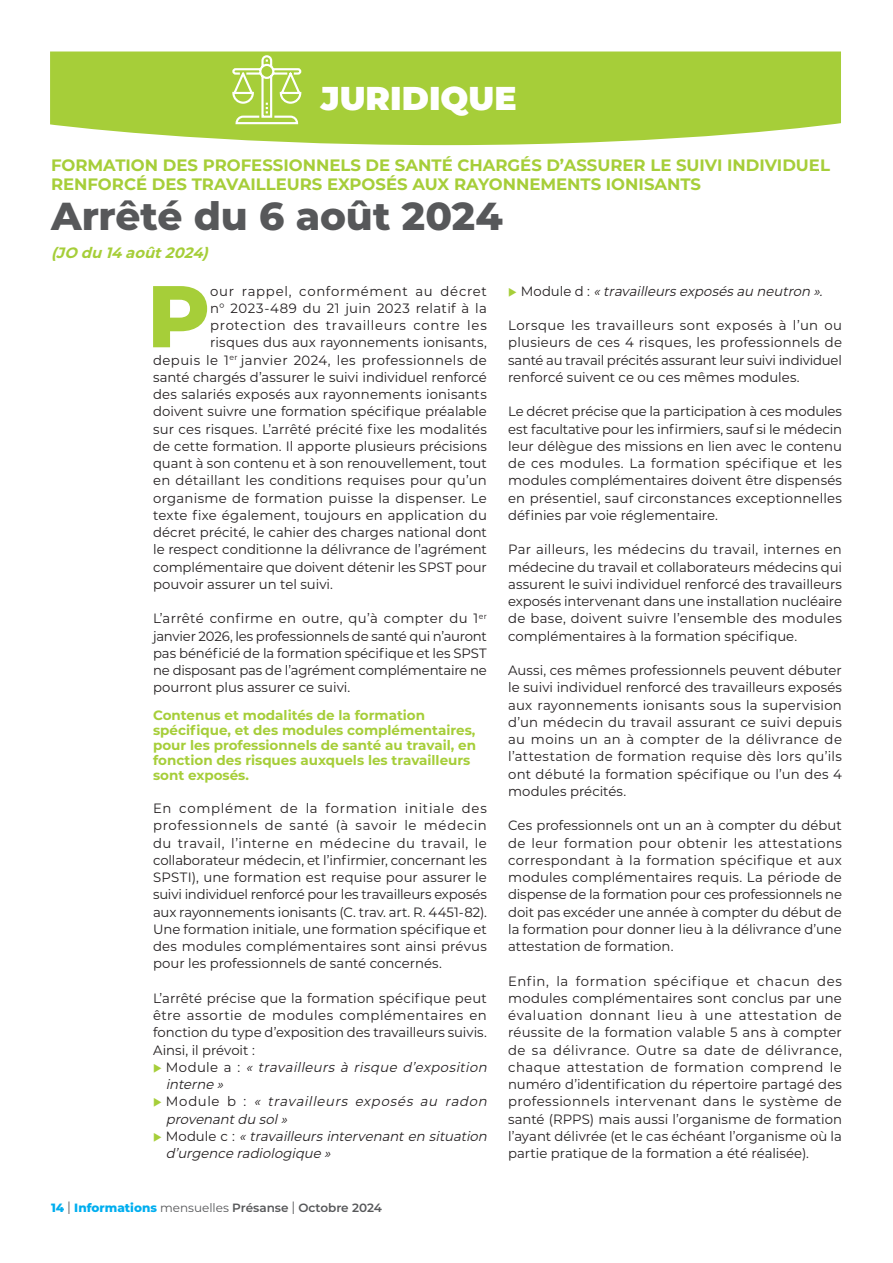
<style>
.page{position:relative;width:893px;height:1263px;background:#fff}
.page>*{position:absolute;margin:0;border:0;box-sizing:border-box;transform-origin:0 0}
.t1{font:800 87.45px "Montserrat";color:#a6ce39}
.t2{font:800 39px "Montserrat";letter-spacing:-.005em;color:#57585a}
.t3{font:900 33px "Montserrat";color:#fff}
.t4{font:700 16.5px/19.5px "Montserrat";color:#a6ce39}
.t5{font:italic 700 15px "Montserrat";color:#a6ce39}
.t6{font:13.5px/17.2px "Montserrat";letter-spacing:.005em;color:#231f20;text-align:justify}
.t7{font:italic 13.5px/17.2px "Montserrat";color:#231f20}
.t8{font:700 13.5px/15px "Montserrat";color:#a6ce39}
.t9{font:13.5px "Montserrat";letter-spacing:.025em;color:#231f20}
.t10{font:13.5px "Montserrat";letter-spacing:.035em;color:#231f20}
.t11{font:13.5px "Montserrat";letter-spacing:.05em;color:#231f20}
.t12{font:13.5px "Montserrat";letter-spacing:.055em;color:#231f20}
.t13{font:600 12px "Montserrat";color:#57585a}
.s1{color:#a6ce39}
.s2{font-style:normal}
.s3{font-weight:800;color:#00aeef}
.s4{font-weight:400;font-size:16.8px}
.s5{font-weight:400}
</style>
<div class="page">
<svg style="left:50px;top:52px;width:791px;height:93px;background:#acd148"></svg>
<svg style="left:231px;top:54px;width:71px;height:71px"></svg>
<h3 class="t3" style="left:321px;top:86px;width:197px">JURIDIQUE</h3>
<p class="t4" style="left:51px;top:155px;width:780px">FORMATION DES PROFESSIONNELS DE SANTÉ CHARGÉS D’ASSURER LE SUIVI INDIVIDUEL<br>RENFORCÉ DES TRAVAILLEURS EXPOSÉS AUX RAYONNEMENTS IONISANTS</p>
<h2 class="t2" style="left:51px;top:195px;width:453px">Arrêté du 6 août 2024</h2>
<p class="t5" style="left:51px;top:245px;width:163px">(JO du 14 août2024)</p>
<h1 class="t1" style="left:147px;top:268px;width:65px">P</h1>
<p class="t12" style="left:210px;top:284px;width:278px">our rappel, conformément au décret</p>
<p class="t7" style="left:508px;top:282px;width:319px"><span class="s1">◆</span> <span class="s2">M o d u l e d :</span> « travailleurs exposés au neutron ».</p>
<p class="t6" style="left:508px;top:317px;width:335px">Lorsque les travailleurs sont exposés à l’un ou plusieurs de ces 4 risques, les professionnels de santé au travail précités assurant leur suivi individuel renforcé suivent ce ou ces mêmes modules.</p>
<p class="t6" style="left:508px;top:403px;width:335px">Le décret précise que la participation à ces modules est facultative pour les infirmiers, sauf si le médecin leur délègue des missions en lien avec le contenu de ces modules. La formation spécifique et les modules complémentaires doivent être dispensés en présentiel, sauf circonstances exceptionnelles définies par voie réglementaire.</p>
<p class="t6" style="left:508px;top:541px;width:335px">Par ailleurs, les médecins du travail, internes en médecine du travail et collaborateurs médecins qui assurent le suivi individuel renforcé des travailleurs exposés intervenant dans une installation nucléaire de base, doivent suivre l’ensemble des modules complémentaires à la formation spécifique.</p>
<p class="t6" style="left:508px;top:662px;width:335px">Aussi, ces mêmes professionnels peuvent débuter le suivi individuel renforcé des travailleurs exposés aux rayonnements ionisants sous la supervision d’un médecin du travail assurant ce suivi depuis au moins un an à compter de la délivrance de l’attestation de formation requise dès lors qu’ils ont débuté la formation spécifique ou l’un des 4 modules précités.</p>
<p class="t6" style="left:508px;top:817px;width:335px">Ces professionnels ont un an à compter du début de leur formation pour obtenir les attestations correspondant à la formation spécifique et aux modules complémentaires requis. La période de dispense de la formation pour ces professionnels ne doit pas excéder une année à compter du début de la formation pour donner lieu à la délivrance d’une attestation de formation.</p>
<p class="t6" style="left:508px;top:972px;width:335px">Enfin, la formation spécifique et chacun des modules complémentaires sont conclus par une évaluation donnant lieu à une attestation de réussite de la formation valable 5 ans à compter de sa délivrance. Outre sa date de délivrance, chaque attestation de formation comprend le numéro d’identification du répertoire partagé des professionnels intervenant dans le système de santé (RPPS) mais aussi l’organisme de formation l’ayant délivrée (et le cas échéant l’organisme où la partie pratique de la formation a été réalisée).</p>
<p class="t9" style="left:210px;top:301px;width:278px">n° 2023-489 du 21 juin 2023 relatif à la</p>
<p class="t11" style="left:210px;top:318px;width:278px">protection des travailleurs contre les</p>
<p class="t6" style="left:210px;top:334px;width:278px">risques dus aux rayonnements ionisants,</p>
<p class="t10" style="left:153px;top:353px;width:335px">depuis le 1<sup>er</sup> janvier 2024, les professionnels de</p>
<p class="t6" style="left:153px;top:369px;width:335px">santé chargés d’assurer le suivi individuel renforcé</p>
<p class="t6" style="left:153px;top:386px;width:335px">des salariés exposés aux rayonnements ionisants</p>
<p class="t6" style="left:153px;top:403px;width:335px">doivent suivre une formation spécifique préalable</p>
<p class="t6" style="left:153px;top:420px;width:335px">sur ces risques. L’arrêté précité fixe les modalités</p>
<p class="t6" style="left:153px;top:438px;width:335px">de cette formation. Il apporte plusieurs précisions</p>
<p class="t6" style="left:153px;top:455px;width:335px">quant à son contenu et à son renouvellement, tout</p>
<p class="t6" style="left:153px;top:472px;width:335px">en détaillant les conditions requises pour qu’un</p>
<p class="t9" style="left:153px;top:491px;width:335px">organisme de formation puisse la dispenser. Le</p>
<p class="t6" style="left:153px;top:507px;width:335px">texte fixe également, toujours en application du</p>
<p class="t6" style="left:153px;top:524px;width:335px">décret précité, le cahier des charges national dont</p>
<p class="t6" style="left:153px;top:541px;width:335px">le respect conditionne la délivrance de l’agrément</p>
<p class="t6" style="left:153px;top:558px;width:335px">complémentaire que doivent détenir les SPST pour</p>
<p class="t6" style="left:153px;top:576px;width:182px">pouvoir assurer un tel suivi.</p>
<p class="t6" style="left:153px;top:610px;width:335px">L’arrêté confirme en outre, qu’à compter du 1<sup>er </sup>janvier 2026, les professionnels de santé qui n’auront pas bénéficié de la formation spécifique et les SPST ne disposant pas de l’agrément complémentaire ne pourront plus assurer ce suivi.</p>
<p class="t8" style="left:153px;top:708px;width:324px">Contenus et modalités de la formation spécifique, et des modules complémentaires, pour les professionnels de santé au travail, en fonction des risques auxquels les travailleurs sont exposés.</p>
<p class="t6" style="left:153px;top:800px;width:335px">En complément de la formation initiale des professionnels de santé (à savoir le médecin du travail, l’interne en médecine du travail, le collaborateur médecin, et l’infirmier, concernant les SPSTI), une formation est requise pour assurer le suivi individuel renforcé pour les travailleurs exposés aux rayonnements ionisants (C. trav. art. R. 4451-82).<br>Une formation initiale, une formation spécifique et des modules complémentaires sont ainsi prévus pour les professionnels de santé concernés.</p>
<p class="t6" style="left:153px;top:990px;width:335px">L’arrêté précise que la formation spécifique peut être assortie de modules complémentaires en fonction du type d’exposition des travailleurs suivis.<br>Ainsi, il prévoit :</p>
<p class="t7" style="left:166px;top:1059px;width:326px;text-indent:-13px"><span class="s1">◆</span> <span class="s2">M o d u l e a :</span> « travailleurs à risque d’exposition interne »</p>
<p class="t7" style="left:166px;top:1093px;width:326px;text-indent:-13px"><span class="s1">◆</span> <span class="s2">M o d u l e b :</span> « travailleurs exposés au radon provenantdu sol»</p>
<p class="t7" style="left:166px;top:1128px;width:326px;text-indent:-13px"><span class="s1">◆</span> <span class="s2">M o d u l e c :</span> « travailleurs intervenant en situation d’urgence radiologique »</p>
<p class="t13" style="left:51px;top:1202px;width:332px"><span class="s3">14</span> <span class="s4">l</span> <span class="s3">Informations</span> <span class="s5">mensuelles</span> Présanse <span class="s4">l</span> Octobre 2024</p>
</div>
